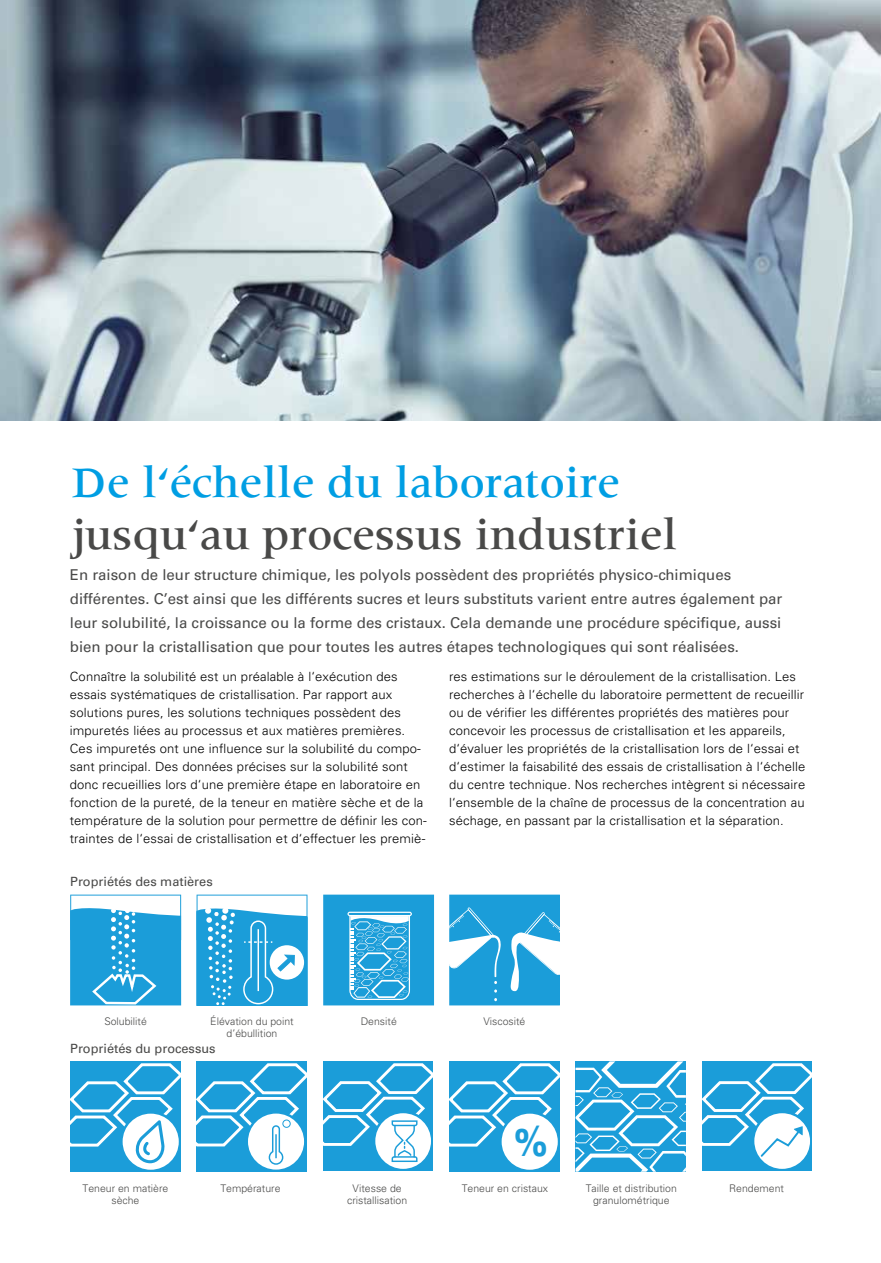
<style>
.page{position:relative;width:881px;height:1263px;background:#fff}
.page>*{position:absolute;margin:0;border:0;box-sizing:border-box;transform-origin:0 0}
.t1{font:500 45px "Meridien LT Std";color:#494948}
.t2{font:500 45px "Meridien LT Std";color:#009ee3}
.t3{font:700 39px "Univers 65";color:#1b9dd9}
.t4{font:15px/24px "Univers LT Pro 55 Roman";color:#494948}
.t5{font:300 12.75px/18px "Univers LT Pro 45";letter-spacing:.01em;color:#000}
.t6{font:12.75px "Univers LT Pro 55 Roman";color:#494948}
.t7{font:300 10.5px/12px "Univers LTCYR 45";color:#494948;text-align:center}
.t8{font:300 10.5px/12px "Univers LT Pro 45";color:#494948;text-align:center}
</style>
<div class="page">
<img style="left:0;top:0;width:880px;height:421px">
<div style="left:196px;top:1061px;width:111px;height:111px;background:#1b9dd9"></div>
<svg style="left:247px;top:1112px;width:58px;height:59px"></svg>
<svg style="left:196px;top:1063px;width:111px;height:102px"></svg>
<div style="left:282px;top:1119px;width:8px;height:9px;border:1px solid #1b9dd9;border-radius:50%"></div>
<div style="left:70px;top:1061px;width:110px;height:111px;background:#1b9dd9"></div>
<svg style="left:121px;top:1112px;width:59px;height:59px"></svg>
<svg style="left:70px;top:1063px;width:110px;height:100px"></svg>
<svg style="left:575px;top:1061px;width:110px;height:111px;background:#47b0e0"></svg>
<div style="left:323px;top:1061px;width:109px;height:110px;background:#1b9dd9"></div>
<svg style="left:374px;top:1112px;width:58px;height:58px"></svg>
<svg style="left:323px;top:1063px;width:109px;height:100px"></svg>
<div style="left:702px;top:1061px;width:109px;height:110px;background:#1b9dd9"></div>
<svg style="left:752px;top:1112px;width:58px;height:58px"></svg>
<svg style="left:702px;top:1063px;width:109px;height:95px"></svg>
<div style="left:449px;top:1061px;width:110px;height:111px;background:#1b9dd9"></div>
<div style="left:500px;top:1112px;width:58px;height:59px;background:#fff;border-radius:50%"></div>
<svg style="left:449px;top:1063px;width:110px;height:85px"></svg>
<svg style="left:70px;top:895px;width:111px;height:110px"></svg>
<svg style="left:449px;top:895px;width:110px;height:110px"></svg>
<svg style="left:323px;top:895px;width:111px;height:110px;background:#39a9dd"></svg>
<svg style="left:196px;top:895px;width:111px;height:110px"></svg>
<h1 class="t2" style="left:72px;top:457px;width:549px">De l‘échelle du laboratoire</h1>
<h1 class="t1" style="left:72px;top:510px;width:606px">jusqu‘au processus industriel</h1>
<p class="t4" style="left:70px;top:562px;width:713px">En raison de leur structure chimique, les polyols possèdent des propriétés physico-chimiques différentes. C’est ainsi que les différents sucres et leurs substituts varient entre autres également par leur solubilité, la croissance ou la forme des cristaux. Cela demande une procédure spécifique, aussi bien pour la cristallisation que pour toutes les autres étapes technologiques qui sont réalisées.</p>
<p class="t5" style="left:70px;top:667px;width:358px">Connaître la solubilité est un préalable à l‘exécution des essais systématiques de cristallisation. Par rapport aux solutions pures, les solutions techniques possèdent des impuretés liées au processus et aux matières premières.<br>Ces impuretés ont une influence sur la solubilité du compo&shy;sant principal. Des données précises sur la solubilité sont donc recueillies lors d‘une première étape en laboratoire en fonction de la pureté, de la teneur en matière sèche et de la température de la solution pour permettre de définir les con&shy;traintes de l‘essai de cristallisation et d‘effectuer les premiè-</p>
<p class="t5" style="left:449px;top:667px;width:358px">res estimations sur le déroulement de la cristallisation. Les recherches à l‘échelle du laboratoire permettent de recueillir ou de vérifier les différentes propriétés des matières pour concevoir les processus de cristallisation et les appareils, d‘évaluer les propriétés de la cristallisation lors de l‘essai et d‘estimer la faisabilité des essais de cristallisation à l‘échelle du centre technique. Nos recherches intègrent si nécessaire l‘ensemble de la chaîne de processus de la concentration au séchage, en passant par la cristallisation et la séparation.</p>
<p class="t6" style="left:70px;top:873px;width:144px">Propriétés des matières</p>
<p class="t7" style="left:104px;top:1015px;width:44px">Solubilité</p>
<p class="t7" style="left:210px;top:1015px;width:85px">Élévation du point</p>
<p class="t7" style="left:360px;top:1015px;width:38px">Densité</p>
<p class="t7" style="left:483px;top:1015px;width:43px">Viscosité</p>
<p class="t7" style="left:226px;top:1027px;width:52px">d’ébullition</p>
<p class="t6" style="left:70px;top:1040px;width:147px">Propriétés du processus</p>
<h2 class="t3" style="left:513px;top:1117px;width:36px">%</h2>
<p class="t7" style="left:82px;top:1182px;width:87px">Teneur en matière sèche</p>
<p class="t8" style="left:220px;top:1182px;width:62px">Température</p>
<p class="t8" style="left:347px;top:1182px;width:62px">Vitesse de cristallisation</p>
<p class="t7" style="left:461px;top:1182px;width:88px">Teneur en cristaux</p>
<p class="t7" style="left:585px;top:1182px;width:93px">Taille et distribution granulométrique</p>
<p class="t7" style="left:729px;top:1182px;width:56px">Rendement</p>
</div>
